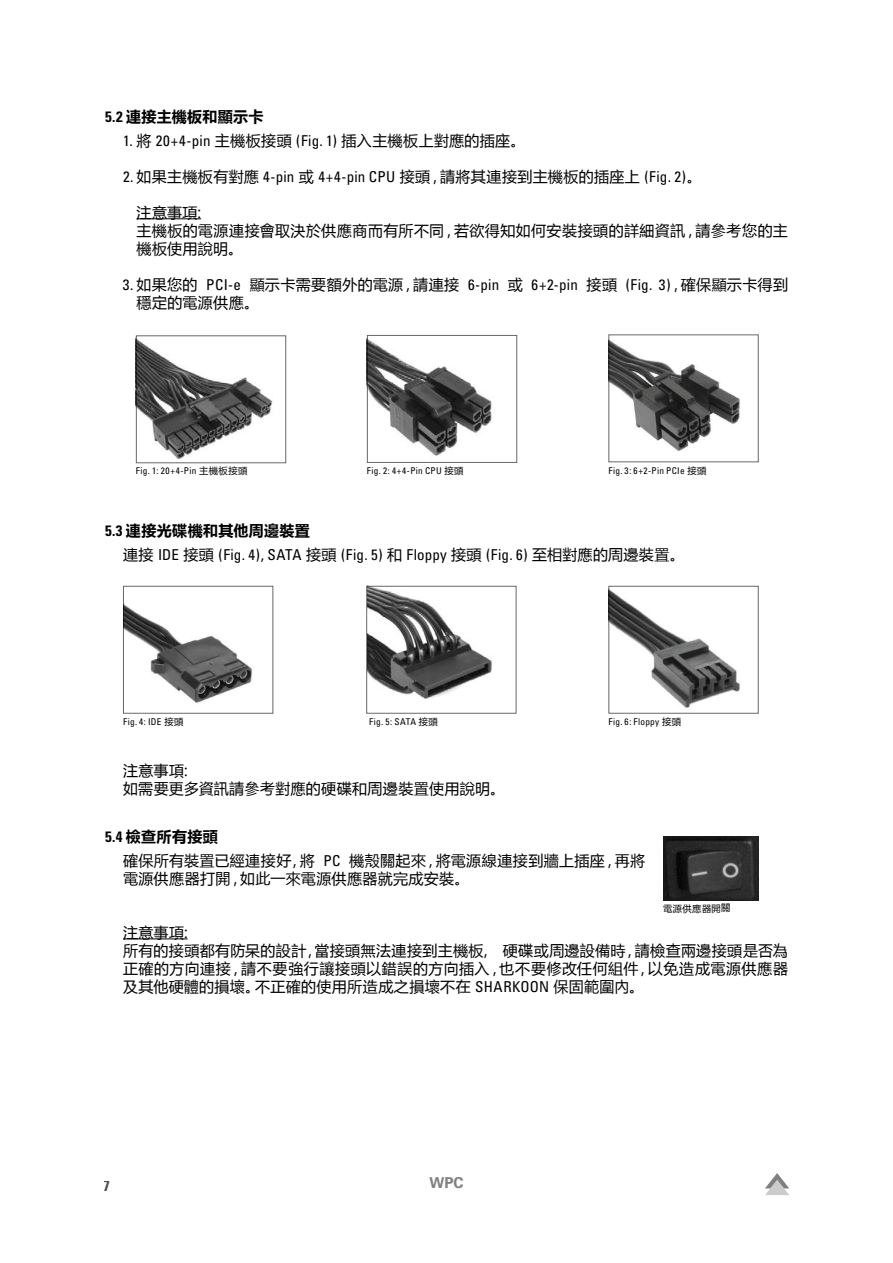
<style>
.page{position:relative;width:893px;height:1263px;background:#fff}
.page>*{position:absolute;margin:0;border:0;box-sizing:border-box;transform-origin:0 0}
.t1{font:15px/18px "Microsoft Ya Hei";letter-spacing:.03em;color:#000}
.t2{font:condensed 15px "Univers";letter-spacing:.01em;color:#000}
.t3{font:700 15px "Microsoft Ya Hei";letter-spacing:.025em;color:#000}
.t4{font:700 15px "Univers";color:#808080}
.t5{font:700 condensed 15px "Univers";color:#000}
.t6{font:condensed 9.3px "Univers";letter-spacing:.03em;color:#000}
.t7{font:9.3px "Microsoft Ya Hei";letter-spacing:.025em;color:#000}
.s1{font-family:"Univers";font-stretch:condensed}
.s2{font-family:"Microsoft Ya Hei";font-stretch:normal}
.s3{font-family:"Univers";font-weight:700;font-stretch:condensed}
.s4{font-weight:700}
</style>
<div class="page">
<img style="left:125px;top:605px;width:127px;height:98px">
<img style="left:368px;top:588px;width:124px;height:111px">
<img style="left:610px;top:590px;width:130px;height:118px">
<img style="left:663px;top:836px;width:96px;height:64px">
<svg style="left:765px;top:1173px;width:24px;height:22px"></svg>
<hr style="left:136px;top:218px;width:65px;height:1px;background:#000">
<hr style="left:123px;top:938px;width:65px;height:1px;background:#000">
<img style="left:136px;top:340px;width:145px;height:124px">
<img style="left:369px;top:340px;width:123px;height:116px">
<img style="left:608px;top:340px;width:151px;height:123px">
<p class="t3" style="left:105px;top:106px;width:160px"><span class="s1">5.2</span> 連接主機板和顯示卡</p>
<p class="t1" style="left:123px;top:131px;width:404px"><span class="s1">1.</span> 將 <span class="s1">20+4-pin</span> 主機板接頭 <span class="s1">(Fig. 1)</span> 插入主機板上對應的插座。</p>
<p class="t1" style="left:123px;top:167px;width:580px"><span class="s1">2.</span> 如果主機板有對應 <span class="s1">4-pin</span> 或 <span class="s1">4+4-pin CPU</span> 接頭，請將其連接到主機板的插座上 <span class="s1">(Fig. 2)</span>。</p>
<p class="t1" style="left:136px;top:203px;width:653px">注意事項:<br>主機板的電源連接會取決於供應商而有所不同，若欲得知如何安裝接頭的詳細資訊，請參考您的主機板使用說明。</p>
<p class="t1" style="left:137px;top:275px;width:653px;text-indent:-14px"><span class="s1">3.</span> 如果您的 <span class="s1">PCI-e</span> 顯示卡需要額外的電源，請連接 <span class="s1">6-pin</span> 或 <span class="s1">6+2-pin</span> 接頭 <span class="s1">(Fig. 3)</span>，確保顯示卡得到穩定的電源供應。</p>
<p class="t6" style="left:136px;top:465px;width:113px">Fig. 1: 20+4-Pin <span class="s2">主機板接頭</span></p>
<p class="t6" style="left:367px;top:465px;width:98px">Fig. 2: 4+4-Pin CPU <span class="s2">接頭</span></p>
<p class="t6" style="left:608px;top:465px;width:99px">Fig. 3: 6+2-Pin PCIe <span class="s2">接頭</span></p>
<p class="t3" style="left:105px;top:520px;width:206px"><span class="s1">5.3</span> 連接光碟機和其他周邊裝置</p>
<p class="t2" style="left:123px;top:545px;width:563px"><span class="s2">連接</span> IDE <span class="s2">接頭</span> (Fig. 4), SATA <span class="s2">接頭</span> (Fig. 5) <span class="s2">和</span> Floppy <span class="s2">接頭</span> (Fig. 6) <span class="s2">至相對應的周邊裝置。</span></p>
<p class="t6" style="left:123px;top:716px;width:62px">Fig. 4: IDE <span class="s2">接頭</span></p>
<p class="t6" style="left:369px;top:716px;width:70px">Fig. 5: SATA <span class="s2">接頭</span></p>
<p class="t6" style="left:608px;top:716px;width:74px">Fig. 6: Floppy <span class="s2">接頭</span></p>
<p class="t1" style="left:123px;top:761px;width:384px">注意事項:<br>如需要更多資訊請參考對應的硬碟和周邊裝置使用說明。</p>
<p class="t1" style="left:123px;top:824px;width:524px;line-height:24px;text-indent:-18px"><span class="s3">5.4</span> <span class="s4">檢查所有接頭<br></span>確保所有裝置已經連接好，將 <span class="s1">PC</span> 機殼關起來，將電源線連接到牆上插座，再將</p>
<p class="t1" style="left:123px;top:869px;width:348px">電源供應器打開，如此一來電源供應器就完成安裝。</p>
<p class="t1" style="left:123px;top:923px;width:666px">注意事項:<br>所有的接頭都有防呆的設計，當接頭無法連接到主機板, 硬碟或周邊設備時，請檢查兩邊接頭是否為正確的方向連接，請不要強行讓接頭以錯誤的方向插入，也不要修改任何組件，以免造成電源供應器及其他硬體的損壞。不正確的使用所造成之損壞不在 <span class="s1">SHARKOON</span> 保固範圍內。</p>
<p class="t7" style="left:663px;top:902px;width:69px">電源供應器開關</p>
<p class="t5" style="left:104px;top:1177px;width:8px">7</p>
<p class="t4" style="left:429px;top:1174px;width:36px">WPC</p>
</div>
